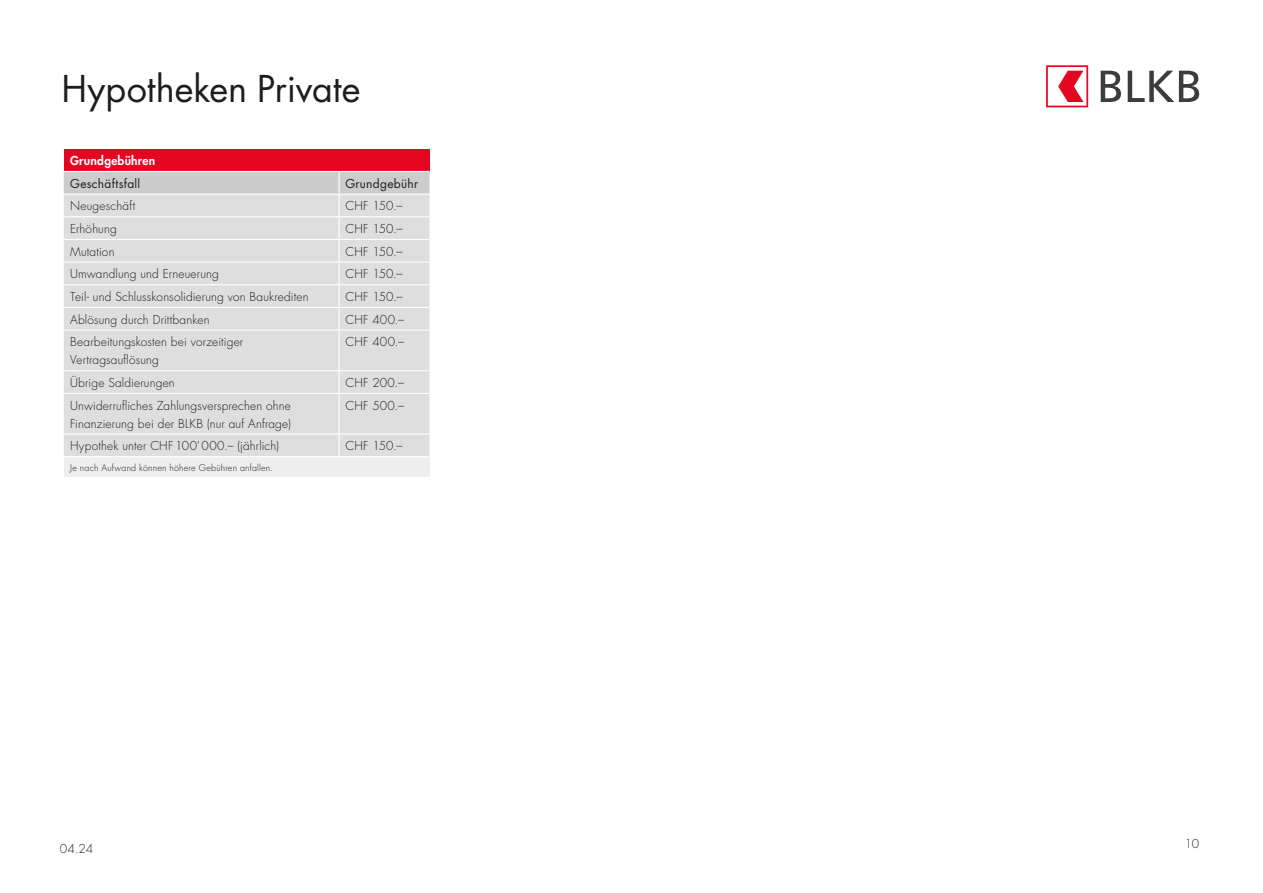
<style>
.page{position:relative;width:1263px;height:893px;background:#fff}
.page>*{position:absolute;margin:0;border:0;box-sizing:border-box;transform-origin:0 0}
.t1{font:36px "Futura Std";color:#1d1d1b}
.t2{font:300 12px/18px "Futura Std";letter-spacing:.015em;color:#1d1d1b}
.t3{font:12px "Futura Std";letter-spacing:.025em;color:#1d1d1b}
.t4{font:800 12px "Futura Std";letter-spacing:.02em;color:#fff}
.t5{font:300 9px "Futura Std";letter-spacing:.025em;color:#1d1d1b}
</style>
<div class="page">
<div style="left:64px;top:149px;width:365px;height:22px;background:#e40521"></div>
<div style="left:64px;top:331px;width:365px;height:125px;background:#dedede"></div>
<div style="left:64px;top:457px;width:365px;height:20px;background:#eee"></div>
<svg style="left:64px;top:171px;width:365px;height:159px;background:#ddd"></svg>
<hr style="left:339px;top:331px;width:1px;height:39px;background:#fff">
<hr style="left:64px;top:370px;width:275px;height:1px;background:#fff">
<hr style="left:339px;top:370px;width:90px;height:1px;background:#fff">
<svg style="left:339px;top:371px;width:1px;height:22px"></svg>
<hr style="left:64px;top:393px;width:275px;height:1px;background:#fff">
<hr style="left:339px;top:393px;width:90px;height:1px;background:#fff">
<hr style="left:339px;top:394px;width:1px;height:39px;background:#fff">
<hr style="left:64px;top:433px;width:275px;height:2px;background:#fff">
<hr style="left:339px;top:433px;width:90px;height:2px;background:#fff">
<svg style="left:339px;top:435px;width:1px;height:21px"></svg>
<svg style="left:1046px;top:65px;width:42px;height:42px"></svg>
<svg style="left:1101px;top:71px;width:20px;height:31px"></svg>
<svg style="left:1128px;top:71px;width:71px;height:31px"></svg>
<h1 class="t1" style="left:62px;top:66px;width:300px">Hypotheken Private</h1>
<p class="t4" style="left:70px;top:153px;width:87px">Grundgebühren</p>
<p class="t3" style="left:70px;top:176px;width:72px">Geschäftsfall</p>
<p class="t3" style="left:345px;top:176px;width:74px">Grundgebühr</p>
<p class="t2" style="left:70px;top:197px;width:66px">Neugeschäft</p>
<p class="t2" style="left:345px;top:197px;width:59px">CHF 150.–</p>
<p class="t2" style="left:70px;top:220px;width:48px">Erhöhung</p>
<p class="t2" style="left:345px;top:220px;width:59px">CHF 150.–</p>
<p class="t2" style="left:70px;top:243px;width:46px">Mutation</p>
<p class="t2" style="left:345px;top:243px;width:59px">CHF 150.–</p>
<p class="t2" style="left:70px;top:265px;width:150px">Umwandlung und Erneuerung</p>
<p class="t2" style="left:345px;top:265px;width:59px">CHF 150.–</p>
<p class="t2" style="left:70px;top:288px;width:240px">Teil- und Schlusskonsolidierung von Baukrediten</p>
<p class="t2" style="left:345px;top:288px;width:59px">CHF 150.–</p>
<p class="t2" style="left:70px;top:311px;width:141px">Ablösung durch Drittbanken</p>
<p class="t2" style="left:345px;top:311px;width:60px">CHF 400.–</p>
<p class="t2" style="left:70px;top:333px;width:175px">Bearbeitungskosten bei vorzeitiger<br>Vertragsauflösung</p>
<p class="t2" style="left:345px;top:333px;width:60px">CHF 400.–</p>
<p class="t2" style="left:70px;top:374px;width:106px">Übrige Saldierungen</p>
<p class="t2" style="left:345px;top:374px;width:60px">CHF 200.–</p>
<p class="t2" style="left:70px;top:397px;width:222px">Unwiderrufliches Zahlungsversprechen ohne<br>Finanzierung bei der BLKB (nur auf Anfrage)</p>
<p class="t2" style="left:345px;top:397px;width:60px">CHF 500.–</p>
<p class="t2" style="left:70px;top:437px;width:210px">Hypothek unter CHF100'000.– (jährlich)</p>
<p class="t2" style="left:345px;top:437px;width:59px">CHF 150.–</p>
<p class="t5" style="left:70px;top:462px;width:204px">Je nach Aufwand können höhere Gebühren anfallen.</p>
<p class="t2" style="left:60px;top:840px;width:35px">04.24</p>
<p class="t2" style="left:1185px;top:835px;width:16px">10</p>
</div>
